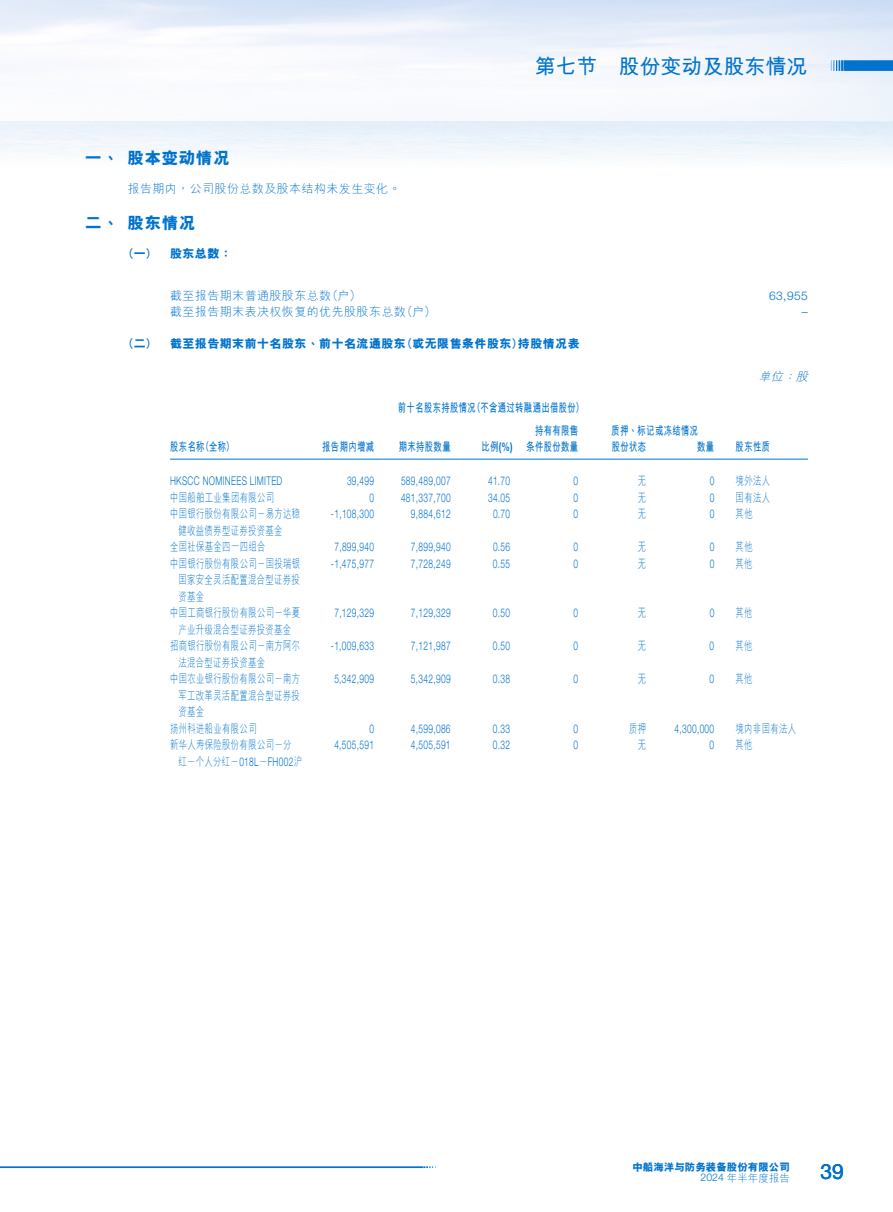
<style>
.page{position:relative;width:893px;height:1212px;background:#fff}
.page>*{position:absolute;margin:0;border:0;box-sizing:border-box;transform-origin:0 0}
.t1{font:700 21px "M Hei HKS";color:#0073ce}
.t2{font:21px "Helvetica Neue LT Std";color:#0073ce}
.t3{font:800 16.5px "M Hei HKS";letter-spacing:.035em;color:#0073ce}
.t4{font:300 12px "Helvetica Neue LT Std";letter-spacing:.035em;color:#0073ce;scale:.7 1}
.t5{font:300 12px/16.5px "M Hei HKS";letter-spacing:.035em;color:#0073ce;scale:.7 1}
.t6{font:700 12px/16.5px "M Hei HKS";letter-spacing:.035em;color:#0073ce;text-align:right;scale:.7 1}
.t7{font:300 12px "M Hei HKS";letter-spacing:.035em;color:#0073ce}
.t8{font:800 12px "M Hei HKS";letter-spacing:.035em;color:#0073ce}
.t9{font:300 12px "Helvetica Neue LT Std";letter-spacing:.035em;color:#0073ce}
.t10{font:700 12px "Helvetica Neue LT Std";color:#0073ce;scale:.7 1}
.t11{font:italic 300 12px "M Hei HKS";color:#0073ce}
.t12{font:800 10.5px/10.5px "M Hei HKS";color:#0073ce;text-align:right}
.s1{font-family:"M Hei HKS"}
.s2{font-family:"Helvetica Neue LT Std"}
.s3{font-family:"Helvetica Neue LT Std";font-weight:300}
.s4{font-weight:300}
</style>
<div class="page">
<svg style="left:0;top:1166px;width:436px;height:2px"></svg>
<svg style="left:831px;top:60px;width:62px;height:11px"></svg>
<hr style="left:170px;top:459px;width:136px;height:1px;background:#0073ce">
<hr style="left:306px;top:459px;width:77px;height:1px;background:#0073ce">
<hr style="left:383px;top:459px;width:76px;height:1px;background:#0073ce">
<hr style="left:459px;top:459px;width:60px;height:1px;background:#0073ce">
<hr style="left:519px;top:459px;width:68px;height:1px;background:#0073ce">
<hr style="left:587px;top:459px;width:68px;height:1px;background:#0073ce">
<hr style="left:655px;top:459px;width:68px;height:1px;background:#0073ce">
<hr style="left:723px;top:459px;width:85px;height:1px;background:#0073ce">
<h1 class="t1" style="left:535px;top:51px;width:275px">第七節 股份變動及股東情況</h1>
<h2 class="t3" style="left:85px;top:146px;width:146px">一、股本變動情況</h2>
<p class="t7" style="left:128px;top:180px;width:275px">報告期內，公司股份總數及股本結構未發生變化。</p>
<h2 class="t3" style="left:85px;top:212px;width:112px">二、股東情況</h2>
<p class="t8" style="left:122px;top:246px;width:111px">（一） 股東總數：</p>
<p class="t7" style="left:170px;top:287px;width:193px">截至報告期末普通股股東總數（戶）</p>
<p class="t9" style="left:769px;top:288px;width:40px">63,955</p>
<p class="t7" style="left:170px;top:303px;width:267px">截至報告期末表決權恢復的優先股股東總數（戶）</p>
<p class="t9" style="left:802px;top:304px;width:7px">–</p>
<p class="t8" style="left:122px;top:335px;width:459px">（二） 截至報告期末前十名股東、前十名流通股東（或無限售條件股東）持股情況表</p>
<p class="t11" style="left:759px;top:368px;width:55px">單位：股</p>
<p class="t6" style="left:398px;top:398px;width:267px">前十名股東持股情況（不含通過轉融通出借股份）</p>
<p class="t6" style="left:170px;top:438px;width:93px">股東名稱（全稱）</p>
<p class="t6" style="left:322px;top:438px;width:76px">報告期內增減</p>
<p class="t6" style="left:399px;top:438px;width:76px">期末持股數量</p>
<p class="t10" style="left:481px;top:440px;width:46px"><span class="s1">比例</span>(%)</p>
<p class="t6" style="left:526px;top:421px;width:76px">持有有限售條件股份數量</p>
<p class="t6" style="left:611px;top:421px;width:125px;text-align:left">質押、標記或凍結情況股份狀態</p>
<p class="t6" style="left:697px;top:438px;width:26px">數量</p>
<p class="t6" style="left:736px;top:438px;width:51px">股東性質</p>
<p class="t4" style="left:170px;top:473px;width:162px">HKSCC NOMINEES LIMITED</p>
<p class="t4" style="left:347px;top:473px;width:40px">39,499</p>
<p class="t4" style="left:401px;top:473px;width:73px">589,489,007</p>
<p class="t4" style="left:488px;top:473px;width:33px">41.70</p>
<p class="t4" style="left:574px;top:473px;width:8px">0</p>
<p class="t5" style="left:638px;top:472px;width:14px">無</p>
<p class="t4" style="left:710px;top:473px;width:8px">0</p>
<p class="t5" style="left:736px;top:472px;width:51px">境外法人</p>
<p class="t5" style="left:170px;top:488px;width:150px">中國船舶工業集團有限公司</p>
<p class="t4" style="left:370px;top:490px;width:8px">0</p>
<p class="t4" style="left:401px;top:490px;width:73px">481,337,700</p>
<p class="t4" style="left:488px;top:490px;width:33px">34.05</p>
<p class="t4" style="left:574px;top:490px;width:8px">0</p>
<p class="t5" style="left:638px;top:488px;width:14px">無</p>
<p class="t4" style="left:710px;top:490px;width:8px">0</p>
<p class="t5" style="left:736px;top:488px;width:51px">國有法人</p>
<p class="t5" style="left:178px;top:505px;width:176px;text-indent:-8px">中國銀行股份有限公司－易方達穩健收益債券型證券投資基金</p>
<p class="t4" style="left:331px;top:506px;width:63px">-1,108,300</p>
<p class="t4" style="left:411px;top:506px;width:58px">9,884,612</p>
<p class="t4" style="left:493px;top:506px;width:26px">0.70</p>
<p class="t4" style="left:574px;top:506px;width:8px">0</p>
<p class="t5" style="left:638px;top:505px;width:14px">無</p>
<p class="t4" style="left:710px;top:506px;width:8px">0</p>
<p class="t5" style="left:736px;top:505px;width:26px">其他</p>
<p class="t5" style="left:170px;top:538px;width:138px">全國社保基金四一四組合</p>
<p class="t4" style="left:334px;top:539px;width:58px">7,899,940</p>
<p class="t4" style="left:411px;top:539px;width:58px">7,899,940</p>
<p class="t4" style="left:493px;top:539px;width:26px">0.56</p>
<p class="t4" style="left:574px;top:539px;width:8px">0</p>
<p class="t5" style="left:638px;top:538px;width:14px">無</p>
<p class="t4" style="left:710px;top:539px;width:8px">0</p>
<p class="t5" style="left:736px;top:538px;width:26px">其他</p>
<p class="t5" style="left:178px;top:554px;width:176px;text-align:justify;text-indent:-8px">中國銀行股份有限公司－國投瑞銀國家安全靈活配置混合型證券投資基金</p>
<p class="t4" style="left:331px;top:556px;width:63px">-1,475,977</p>
<p class="t4" style="left:411px;top:556px;width:58px">7,728,249</p>
<p class="t4" style="left:493px;top:556px;width:26px">0.55</p>
<p class="t4" style="left:574px;top:556px;width:8px">0</p>
<p class="t5" style="left:638px;top:554px;width:14px">無</p>
<p class="t4" style="left:710px;top:556px;width:8px">0</p>
<p class="t5" style="left:736px;top:554px;width:26px">其他</p>
<p class="t5" style="left:170px;top:604px;width:188px;text-align:center">中國工商銀行股份有限公司－華夏產業升級混合型證券投資基金</p>
<p class="t4" style="left:334px;top:605px;width:58px">7,129,329</p>
<p class="t4" style="left:411px;top:605px;width:58px">7,129,329</p>
<p class="t4" style="left:493px;top:605px;width:26px">0.50</p>
<p class="t4" style="left:574px;top:605px;width:8px">0</p>
<p class="t5" style="left:638px;top:604px;width:14px">無</p>
<p class="t4" style="left:710px;top:605px;width:8px">0</p>
<p class="t5" style="left:736px;top:604px;width:26px">其他</p>
<p class="t5" style="left:178px;top:637px;width:176px;text-indent:-8px">招商銀行股份有限公司－南方阿爾法混合型證券投資基金</p>
<p class="t4" style="left:331px;top:638px;width:63px">-1,009,633</p>
<p class="t4" style="left:411px;top:638px;width:58px">7,121,987</p>
<p class="t4" style="left:493px;top:638px;width:26px">0.50</p>
<p class="t4" style="left:574px;top:638px;width:8px">0</p>
<p class="t5" style="left:638px;top:637px;width:14px">無</p>
<p class="t4" style="left:710px;top:638px;width:8px">0</p>
<p class="t5" style="left:736px;top:637px;width:26px">其他</p>
<p class="t5" style="left:178px;top:670px;width:176px;text-align:justify;text-indent:-8px">中國農業銀行股份有限公司－南方軍工改革靈活配置混合型證券投資基金</p>
<p class="t4" style="left:334px;top:671px;width:58px">5,342,909</p>
<p class="t4" style="left:411px;top:671px;width:58px">5,342,909</p>
<p class="t4" style="left:493px;top:671px;width:26px">0.38</p>
<p class="t4" style="left:574px;top:671px;width:8px">0</p>
<p class="t5" style="left:638px;top:670px;width:14px">無</p>
<p class="t4" style="left:710px;top:671px;width:8px">0</p>
<p class="t5" style="left:736px;top:670px;width:26px">其他</p>
<p class="t5" style="left:170px;top:719px;width:125px">揚州科進船業有限公司</p>
<p class="t4" style="left:369px;top:721px;width:8px">0</p>
<p class="t4" style="left:411px;top:721px;width:58px">4,599,086</p>
<p class="t4" style="left:493px;top:721px;width:26px">0.33</p>
<p class="t4" style="left:574px;top:721px;width:8px">0</p>
<p class="t5" style="left:629px;top:719px;width:26px">質押</p>
<p class="t4" style="left:674px;top:721px;width:58px">4,300,000</p>
<p class="t5" style="left:736px;top:719px;width:88px">境內非國有法人</p>
<p class="t5" style="left:178px;top:736px;width:178px;text-indent:-8px">新華人壽保險股份有限公司－分紅－個人分紅－<span class="s2">018L</span>－<span class="s2">FH002</span>滬</p>
<p class="t4" style="left:334px;top:737px;width:58px">4,505,591</p>
<p class="t4" style="left:411px;top:737px;width:58px">4,505,591</p>
<p class="t4" style="left:493px;top:737px;width:26px">0.32</p>
<p class="t4" style="left:574px;top:737px;width:8px">0</p>
<p class="t5" style="left:638px;top:736px;width:14px">無</p>
<p class="t4" style="left:710px;top:737px;width:8px">0</p>
<p class="t5" style="left:736px;top:736px;width:26px">其他</p>
<p class="t12" style="left:632px;top:1162px;width:159px">中船海洋與防務裝備股份有限公司<br><span class="s3">2024</span> <span class="s4">年半年度報告</span></p>
<h1 class="t2" style="left:820px;top:1159px;width:25px">39</h1>
</div>
